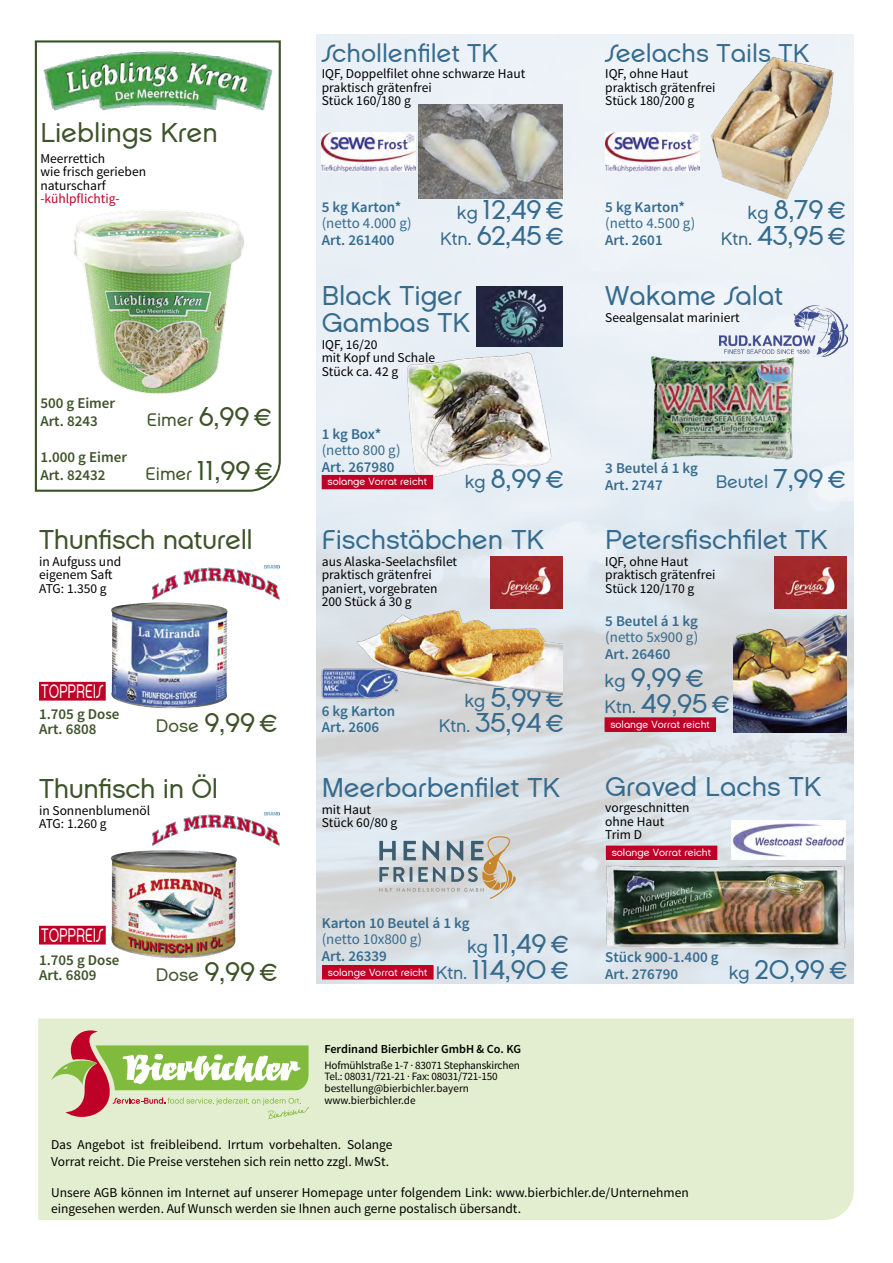
<style>
.page{position:relative;width:893px;height:1263px;background:#fff}
.page>*{position:absolute;margin:0;border:0;box-sizing:border-box;transform-origin:0 0}
.t1{font:27px/25.5px "Service Bund Custom Normal";color:#366b8e;text-align:right}
.t2{font:27px "Service Bund Custom Normal";letter-spacing:-.015em;color:#3d5329}
.t3{font:25.5px "Service Bund Custom Normal";color:#366b8e}
.t4{font:19.35px "Service Bund Custom Normal";color:#fff;scale:.7 1}
.t5{font:18px "Service Bund Custom Normal";color:#366b8e}
.t6{font:18px "Service Bund Custom Normal";color:#3d5329}
.t7{font:600 15px/16.5px "Source Sans Pro";color:#366b8e}
.t8{font:600 15px/15px "Source Sans Pro";color:#3d5329}
.t9{font:15px "Source Sans Pro";color:#366b8e}
.t10{font:13.5px/13.5px "Source Sans Pro";color:#000}
.t11{font:13.5px "Source Sans Pro";color:#bf0027}
.t12{font:600 12.3px "Source Sans Pro";color:#000}
.t13{font:11.25px/11.7px "Source Sans Pro";letter-spacing:-.02em;color:#000}
.t14{font:10.2px "Service Bund Custom Normal";color:#fff}
.s1{font-size:27px}
.s2{font-size:18px}
</style>
<div class="page">
<img style="left:316px;top:34px;width:538px;height:949px">
<svg style="left:796px;top:791px;width:58px;height:193px;background:#e0e8ee"></svg>
<div style="left:38px;top:1018px;width:816px;height:202px;background:#e3edcf"></div>
<svg style="left:51px;top:1030px;width:258px;height:89px;background:#c4cc99"></svg>
<img style="left:477px;top:286px;width:85px;height:60px">
<img style="left:490px;top:557px;width:73px;height:45px">
<img style="left:774px;top:557px;width:72px;height:51px">
<div style="left:605px;top:718px;width:110px;height:13px;background:#bf0027"></div>
<div style="left:605px;top:717px;width:111px;height:15px;border:1px solid #bf0027"></div>
<img style="left:419px;top:104px;width:143px;height:94px">
<img style="left:322px;top:132px;width:93px;height:39px">
<img style="left:606px;top:132px;width:93px;height:39px">
<img style="left:710px;top:49px;width:126px;height:150px">
<img style="left:396px;top:348px;width:177px;height:140px">
<div style="left:322px;top:475px;width:111px;height:14px;background:#bf0027"></div>
<img style="left:719px;top:306px;width:128px;height:51px">
<img style="left:639px;top:346px;width:163px;height:124px">
<img style="left:350px;top:602px;width:213px;height:105px">
<img style="left:322px;top:668px;width:76px;height:30px">
<img style="left:733px;top:609px;width:113px;height:123px">
<div style="left:323px;top:966px;width:110px;height:13px;background:#bf0027"></div>
<div style="left:322px;top:965px;width:111px;height:14px;border:1px solid #bf0027"></div>
<svg style="left:379px;top:836px;width:138px;height:63px;background:#bbbebd"></svg>
<img style="left:589px;top:850px;width:265px;height:116px">
<img style="left:732px;top:820px;width:113px;height:40px">
<div style="left:606px;top:846px;width:111px;height:13px;background:#bf0027"></div>
<div style="left:606px;top:846px;width:111px;height:14px;border:1px solid #bf0027"></div>
<svg style="left:34px;top:40px;width:247px;height:452px"></svg>
<img style="left:34px;top:42px;width:247px;height:78px">
<img style="left:56px;top:175px;width:213px;height:230px">
<img style="left:111px;top:602px;width:117px;height:106px">
<img style="left:110px;top:850px;width:127px;height:108px">
<img style="left:153px;top:812px;width:126px;height:34px">
<img style="left:153px;top:566px;width:126px;height:33px">
<div style="left:40px;top:682px;width:65px;height:18px;background:#bf0027"></div>
<div style="left:39px;top:682px;width:67px;height:19px;border:1px solid #bf0027"></div>
<div style="left:40px;top:926px;width:65px;height:18px;background:#bf0027"></div>
<div style="left:39px;top:926px;width:67px;height:18px;border:1px solid #bf0027"></div>
<h1 class="t2" style="left:40px;top:116px;width:179px">Lieblings Kren</h1>
<p class="t10" style="left:40px;top:152px;width:107px">Meerrettich<br>wie frisch gerieben naturscharf</p>
<p class="t11" style="left:40px;top:190px;width:81px">-kühlpflichtig-</p>
<p class="t8" style="left:40px;top:394px;width:76px;line-height:18px">500 g Eimer<br>Art. 8243</p>
<p class="t8" style="left:40px;top:448px;width:88px;line-height:18px">1.000 g Eimer<br>Art. 82432</p>
<h3 class="t6" style="left:147px;top:409px;width:127px">Eimer <span class="s1">6,99 €</span></h3>
<h1 class="t2" style="left:146px;top:454px;width:129px"><span class="s2">Eimer</span> 11,99 €</h1>
<h1 class="t2" style="left:39px;top:523px;width:215px">Thunfisch naturell</h1>
<p class="t10" style="left:39px;top:555px;width:84px">in Aufguss und eigenem Saft<br>ATG: 1.350 g</p>
<h3 class="t4" style="left:41px;top:679px;width:90px">TOPPREIS</h3>
<p class="t8" style="left:39px;top:707px;width:82px">1.705 g Dose<br>Art. 6808</p>
<h1 class="t2" style="left:156px;top:706px;width:123px"><span class="s2">Dose</span> 9,99 €</h1>
<h1 class="t2" style="left:39px;top:772px;width:180px">Thunfisch in Öl</h1>
<p class="t10" style="left:39px;top:804px;width:113px">in Sonnenblumenöl<br>ATG: 1.260 g</p>
<h3 class="t4" style="left:41px;top:923px;width:90px">TOPPREIS</h3>
<p class="t8" style="left:39px;top:952px;width:82px">1.705 g Dose<br>Art. 6809</p>
<h1 class="t2" style="left:156px;top:955px;width:123px"><span class="s2">Dose</span> 9,99 €</h1>
<h2 class="t3" style="left:322px;top:37px;width:178px">Schollenfilet TK</h2>
<p class="t10" style="left:322px;top:67px;width:205px">IQF, Doppelfilet ohne schwarze Haut praktisch grätenfrei<br>Stück 160/180 g</p>
<p class="t7" style="left:322px;top:199px;width:81px">5 kg Karton*</p>
<p class="t9" style="left:322px;top:214px;width:92px">(netto 4.000 g)</p>
<p class="t7" style="left:322px;top:232px;width:74px">Art. 261400</p>
<h1 class="t1" style="left:440px;top:197px;width:126px"><span class="s2">kg</span> 12,49 €<br><span class="s2">Ktn.</span> 62,45 €</h1>
<h1 class="t1" style="left:322px;top:282px;width:150px;line-height:27px;text-align:left">Black Tiger<br>Gambas TK</h1>
<p class="t10" style="left:322px;top:338px;width:115px">IQF, 16/20<br>mit Kopf und Schale<br>Stück ca. 42 g</p>
<h2 class="t3" style="left:605px;top:37px;width:206px">Seelachs Tails TK</h2>
<p class="t10" style="left:605px;top:67px;width:112px">IQF, ohne Haut praktisch grätenfrei<br>Stück 180/200 g</p>
<p class="t7" style="left:605px;top:199px;width:81px">5 kg Karton*</p>
<p class="t9" style="left:605px;top:214px;width:92px">(netto 4.500 g)</p>
<p class="t7" style="left:605px;top:232px;width:59px">Art. 2601</p>
<h1 class="t1" style="left:721px;top:197px;width:127px"><span class="s2">kg</span> 8,79 €<br><span class="s2">Ktn.</span> 43,95 €</h1>
<h1 class="t1" style="left:605px;top:283px;width:179px">Wakame Salat</h1>
<p class="t10" style="left:605px;top:311px;width:136px">Seealgensalat mariniert</p>
<p class="t7" style="left:322px;top:426px;width:61px">1 kg Box*</p>
<p class="t9" style="left:322px;top:441px;width:80px">(netto 800 g)</p>
<p class="t7" style="left:322px;top:459px;width:74px">Art. 267980</p>
<p class="t14" style="left:327px;top:475px;width:101px">solange Vorrat reicht</p>
<p class="t7" style="left:605px;top:460px;width:94px">3 Beutel á 1 kg<br>Art. 2747</p>
<h1 class="t1" style="left:465px;top:466px;width:101px"><span class="s2">kg</span> 8,99 €</h1>
<h3 class="t5" style="left:716px;top:471px;width:132px">Beutel <span class="s1">7,99 €</span></h3>
<h1 class="t1" style="left:322px;top:527px;width:224px">Fischstäbchen TK</h1>
<p class="t10" style="left:322px;top:555px;width:137px">aus Alaska-Seelachsfilet praktisch grätenfrei paniert, vorgebraten<br>200 Stück á 30 g</p>
<p class="t7" style="left:322px;top:703px;width:75px">6 kg Karton<br>Art. 2606</p>
<h1 class="t1" style="left:439px;top:684px;width:127px"><span class="s2">kg</span> 5,99 €<br><span class="s2">Ktn.</span> 35,94 €</h1>
<h1 class="t1" style="left:322px;top:775px;width:240px">Meerbarbenfilet TK</h1>
<p class="t10" style="left:322px;top:803px;width:77px">mit Haut<br>Stück 60/80 g</p>
<p class="t7" style="left:322px;top:915px;width:149px">Karton 10 Beutel á 1 kg</p>
<p class="t9" style="left:322px;top:930px;width:102px">(netto 10x800 g)</p>
<p class="t7" style="left:322px;top:948px;width:67px">Art. 26339</p>
<p class="t14" style="left:328px;top:966px;width:101px">solange Vorrat reicht</p>
<h1 class="t1" style="left:436px;top:931px;width:135px"><span class="s2">kg</span> 11,49 €<br><span class="s2">Ktn.</span> 114,90 €</h1>
<h1 class="t1" style="left:605px;top:527px;width:224px">Petersfischfilet TK</h1>
<p class="t10" style="left:605px;top:555px;width:112px">IQF, ohne Haut praktisch grätenfrei<br>Stück 120/170 g</p>
<p class="t7" style="left:605px;top:613px;width:94px">5 Beutel á 1 kg</p>
<p class="t9" style="left:605px;top:628px;width:94px">(netto 5x900 g)</p>
<p class="t7" style="left:605px;top:646px;width:67px">Art. 26460</p>
<h1 class="t1" style="left:605px;top:665px;width:127px;text-align:left"><span class="s2">kg</span> 9,99 €<br><span class="s2">Ktn.</span> 49,95 €</h1>
<p class="t14" style="left:610px;top:718px;width:101px">solange Vorrat reicht</p>
<h1 class="t1" style="left:605px;top:774px;width:218px">Graved Lachs TK</h1>
<p class="t10" style="left:605px;top:801px;width:86px">vorgeschnitten ohne Haut<br>Trim D</p>
<p class="t14" style="left:612px;top:846px;width:101px">solange Vorrat reicht</p>
<p class="t7" style="left:605px;top:950px;width:115px">Stück 900-1.400 g<br>Art. 276790</p>
<h1 class="t1" style="left:729px;top:957px;width:120px"><span class="s2">kg</span> 20,99 €</h1>
<p class="t12" style="left:324px;top:1041px;width:198px">Ferdinand Bierbichler GmbH &amp; Co. KG</p>
<p class="t13" style="left:324px;top:1059px;width:197px">Hofmühlstraße 1-7 · 83071 Stephanskirchen Tel.: 08031/721-21 · Fax: 08031/721-150 bestellung@bierbichler.bayern www.bierbichler.de</p>
<p class="t10" style="left:51px;top:1137px;width:343px;line-height:16.5px">Das Angebot ist freibleibend. Irrtum vorbehalten. Solange<br>Vorrat reicht. Die Preise verstehen sich rein netto zzgl. MwSt.</p>
<p class="t10" style="left:51px;top:1184px;width:639px;line-height:16.2px">Unsere AGB können im Internet auf unserer Homepage unter folgendem Link: www.bierbichler.de/Unternehmen eingesehen werden. Auf Wunsch werden sie Ihnen auch gerne postalisch übersandt.</p>
</div>
